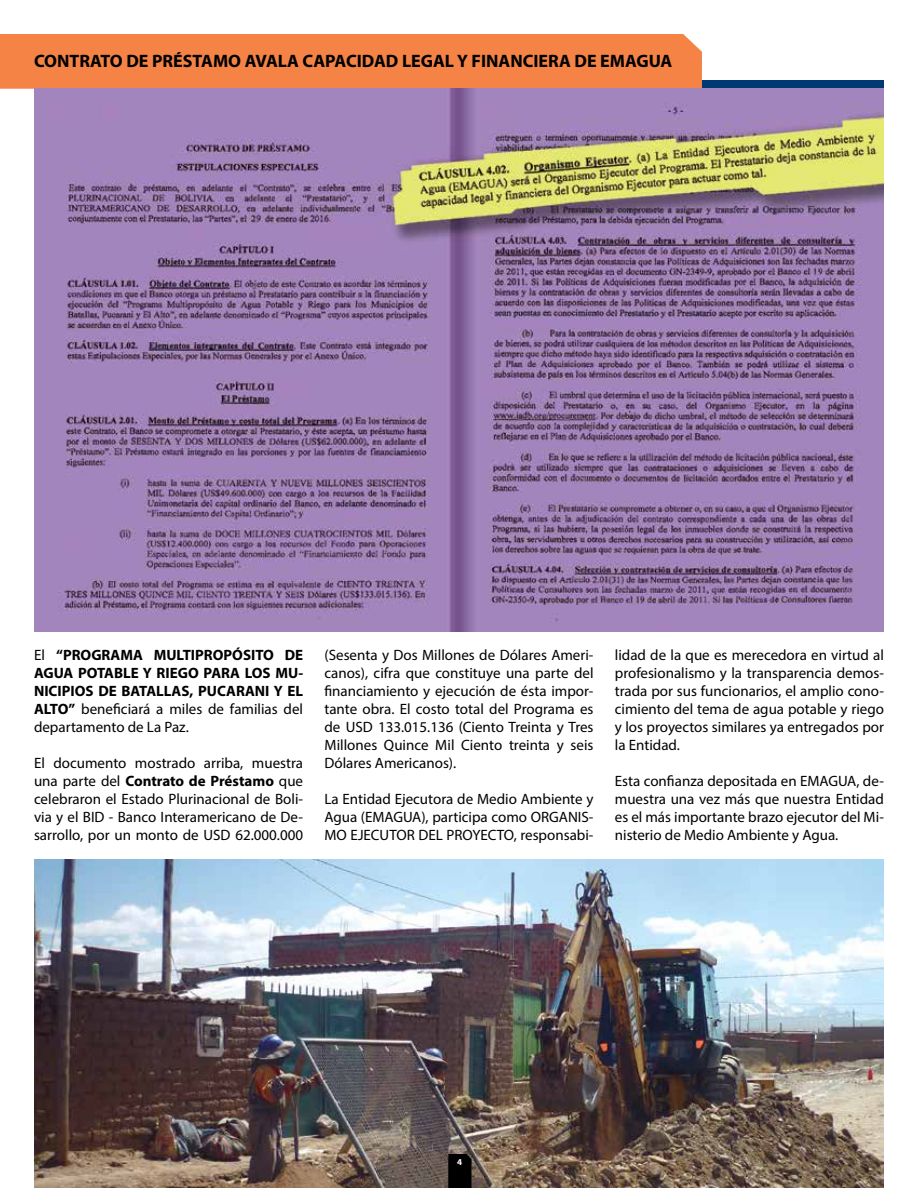
<style>
.page{position:relative;width:918px;height:1188px;background:#fff}
.page>*{position:absolute;margin:0;border:0;box-sizing:border-box;transform-origin:0 0}
.t1{font:700 18px "Myriad Pro";color:#000}
.t2{font:15px/18px "Myriad Pro";color:#000;text-align:justify}
.t3{font:700 15px/18px "Myriad Pro";color:#000;text-align:justify}
.t4{font:700 9px "Myriad Pro";color:#fff}
.s1{font-weight:400}
.s2{font-weight:700}
</style>
<div class="page">
<img style="left:34px;top:860px;width:850px;height:328px">
<svg style="left:448px;top:1154px;width:23px;height:34px"></svg>
<div style="left:0;top:34px;width:702px;height:55px;background:#f58345"></div>
<img style="left:34px;top:88px;width:850px;height:543px">
<div style="left:702px;top:81px;width:182px;height:7px;background:#003974"></div>
<p class="t1" style="left:34px;top:49px;width:640px">CONTRATO DE PRÉSTAMO AVALA CAPACIDAD LEGAL Y FINANCIERA DE EMAGUA</p>
<p class="t3" style="left:34px;top:645px;width:271px"><span class="s1">El</span> “PROGRAMA MULTIPROPÓSITO DE AGUA POTABLE Y RIEGO PARA LOS MU-NICIPIOS DE BATALLAS, PUCARANI Y EL ALTO” <span class="s1">beneficiará a miles de familias del departamento de La Paz.</span></p>
<p class="t2" style="left:34px;top:753px;width:271px">El documento mostrado arriba, muestra una parte del <span class="s2">Contrato de Préstamo</span> que celebraron el Estado Plurinacional de Boli&shy;via y el BID - Banco Interamericano de De&shy;sarrollo, por un monto de USD 62.000.000</p>
<p class="t2" style="left:324px;top:645px;width:271px">(Sesenta y Dos Millones de Dólares Ameri&shy;canos), cifra que constituye una parte del financiamiento y ejecución de ésta impor&shy;tante obra. El costo total del Programa es de USD 133.015.136 (Ciento Treinta y Tres Millones Quince Mil Ciento treinta y seis Dólares Americanos).</p>
<p class="t2" style="left:324px;top:789px;width:271px">La Entidad Ejecutora de Medio Ambiente y Agua (EMAGUA), participa como ORGANIS-MO EJECUTOR DEL PROYECTO, responsabi-</p>
<p class="t2" style="left:615px;top:645px;width:271px">lidad de la que es merecedora en virtud al profesionalismo y la transparencia demos&shy;trada por sus funcionarios, el amplio cono&shy;cimiento del tema de agua potable y riego y los proyectos similares ya entregados por la Entidad.</p>
<p class="t2" style="left:615px;top:771px;width:271px">Esta confianza depositada en EMAGUA, de&shy;muestra una vez más que nuestra Entidad es el más importante brazo ejecutor del Mi&shy;nisterio de Medio Ambiente y Agua.</p>
<p class="t4" style="left:457px;top:1157px;width:6px">4</p>
</div>
